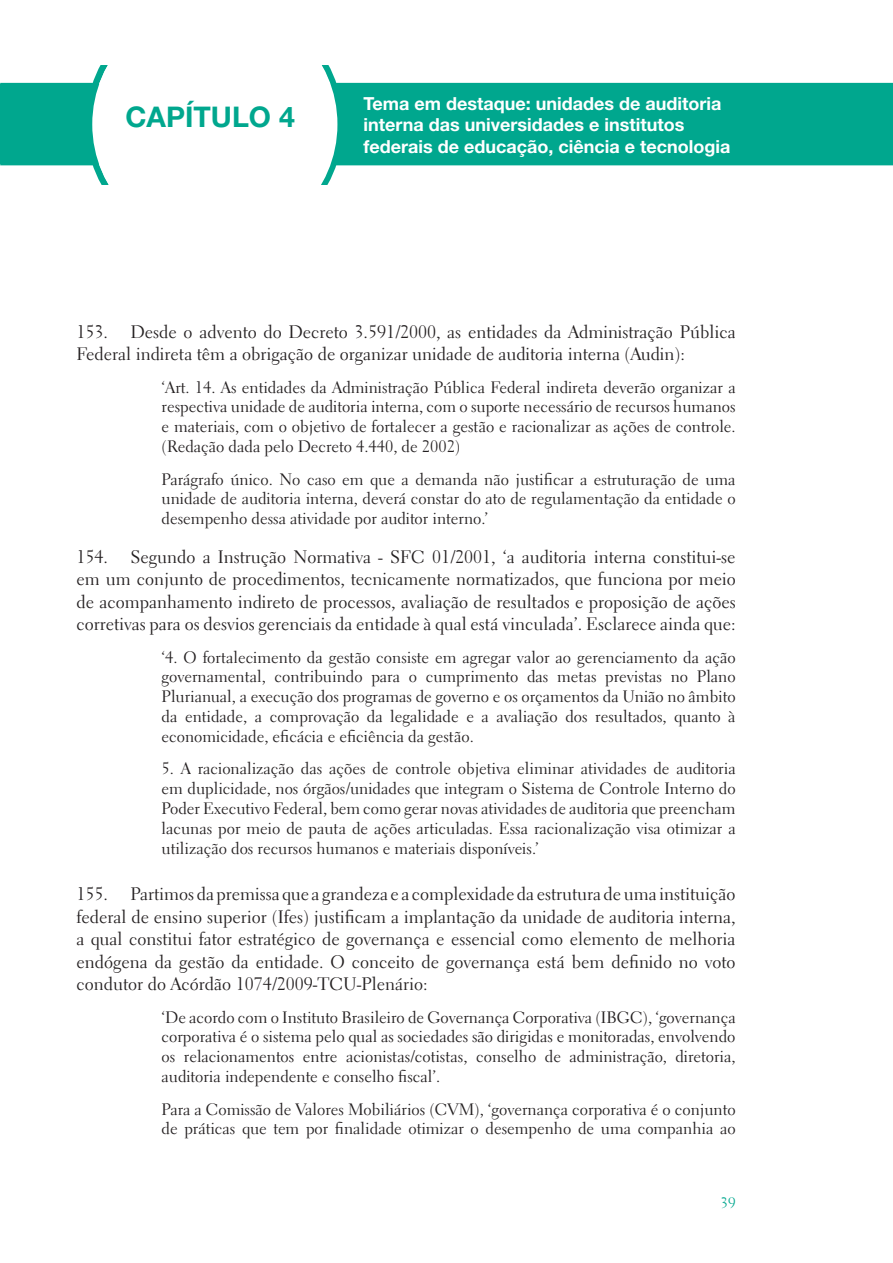
<style>
.page{position:relative;width:893px;height:1263px;background:#fff}
.page>*{position:absolute;margin:0;border:0;box-sizing:border-box;transform-origin:0 0}
.Título_-_FISC{font:700 28.5px "Helvetica Neue LT Std";color:#00a78e}
.Corpo_texto_enumerad{font:18px/22.5px "Electra LT Std";color:#231f20;text-align:justify}
.Título_2_Fisc{font:700 18px/21.6px "Helvetica Neue LT Std";color:#fff}
.citações{font:16.5px/19.8px "Electra LT Std";color:#231f20;text-align:justify}
.t1{font:15px "Electra LT Std";color:#00a78e}
</style>
<div class="page">
<hr style="left:0;top:83px;width:893px;height:3px;background:#00a78e">
<hr style="left:0;top:162px;width:893px;height:3px;background:#00a78e">
<svg style="left:86px;top:65px;width:257px;height:119px"></svg>
<div style="left:0;top:84px;width:893px;height:80px;background:#00a78e"></div>
<div style="left:92px;top:3px;width:245px;height:242px;background:#fff;border-radius:50%"></div>
<p class="Título_-_FISC" style="left:125px;top:99px;width:171px">CAPÍTULO 4</p>
<p class="Título_2_Fisc" style="left:364px;top:92px;width:368px">Tema em destaque: unidades de auditoria interna das universidades e institutos federais de educação, ciência e tecnologia</p>
<p class="Corpo_texto_enumerad" style="left:77px;top:320px;width:661px">153. Desde o advento do Decreto 3.591/2000, as entidades da Administração Pública<br>Federal indireta têm a obrigação de organizar unidade de auditoria interna (Audin):</p>
<p class="citações" style="left:162px;top:377px;width:576px">‘Art. 14. As entidades da Administração Pública Federal indireta deverão organizar a respectiva unidade de auditoria interna, com o suporte necessário de recursos humanos e materiais, com o objetivo de fortalecer a gestão e racionalizar as ações de controle. (Redação dada pelo Decreto 4.440, de 2002)</p>
<p class="citações" style="left:162px;top:469px;width:576px">Parágrafo único. No caso em que a demanda não justificar a estruturação de uma unidade de auditoria interna, deverá constar do ato de regulamentação da entidade o desempenho dessa atividade por auditor interno.’</p>
<p class="Corpo_texto_enumerad" style="left:77px;top:545px;width:661px">154. Segundo a Instrução Normativa - SFC 01/2001, ‘a auditoria interna constitui-se em um conjunto de procedimentos, tecnicamente normatizados, que funciona por meio de acompanhamento indireto de processos, avaliação de resultados e proposição de ações corretivas para os desvios gerenciais da entidade à qual está vinculada’. Esclarece ainda que:</p>
<p class="citações" style="left:162px;top:647px;width:576px">‘4. O fortalecimento da gestão consiste em agregar valor ao gerenciamento da ação governamental, contribuindo para o cumprimento das metas previstas no Plano Plurianual, a execução dos programas de governo e os orçamentos da União no âmbito da entidade, a comprovação da legalidade e a avaliação dos resultados, quanto à economicidade, eficácia e eficiência da gestão.</p>
<p class="citações" style="left:162px;top:759px;width:576px">5. A racionalização das ações de controle objetiva eliminar atividades de auditoria em duplicidade, nos órgãos/unidades que integram o Sistema de Controle Interno do Poder Executivo Federal, bem como gerar novas atividades de auditoria que preencham lacunas por meio de pauta de ações articuladas. Essa racionalização visa otimizar a utilização dos recursos humanos e materiais disponíveis.’</p>
<p class="Corpo_texto_enumerad" style="left:77px;top:883px;width:661px">155. Partimos da premissa que a grandeza e a complexidade da estrutura de uma instituição federal de ensino superior (Ifes) justificam a implantação da unidade de auditoria interna, a qual constitui fator estratégico de governança e essencial como elemento de melhoria endógena da gestão da entidade. O conceito de governança está bem definido no voto condutor do Acórdão 1074/2009-TCU-Plenário:</p>
<p class="citações" style="left:162px;top:1007px;width:576px">‘De acordo com o Instituto Brasileiro de Governança Corporativa (IBGC), ‘governança corporativa é o sistema pelo qual as sociedades são dirigidas e monitoradas, envolvendo os relacionamentos entre acionistas/cotistas, conselho de administração, diretoria, auditoria independente e conselho fiscal’.</p>
<p class="citações" style="left:162px;top:1099px;width:576px">Para a Comissão de Valores Mobiliários (CVM), ‘governança corporativa é o conjunto de práticas que tem por finalidade otimizar o desempenho de uma companhia ao</p>
<p class="t1" style="left:721px;top:1194px;width:16px">39</p>
</div>
